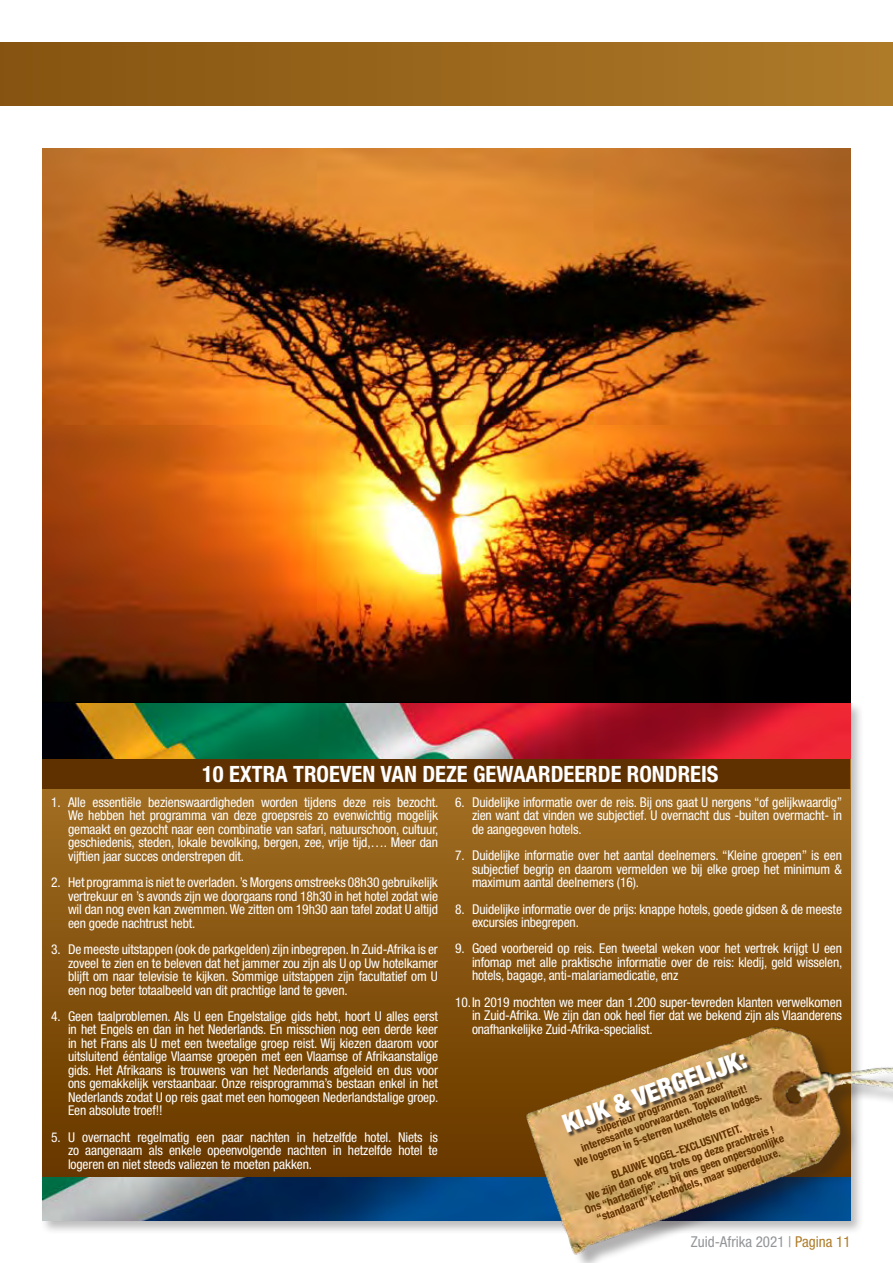
<style>
.page{position:relative;width:893px;height:1263px;background:#fff}
.page>*{position:absolute;margin:0;border:0;box-sizing:border-box;transform-origin:0 0}
.t1{font:900 condensed 25.5px "Helvetica Neue LT Std";color:#fff}
.t2{font:700 condensed 22.5px "Helvetica Neue LT Std";color:#fff}
.t3{font:condensed 15px "Helvetica Neue LT Std";color:#939598}
.t4{font:condensed 13.5px/13.5px "Helvetica Neue LT Std";letter-spacing:-.01em;color:#fff;text-align:justify}
.t5{font:700 condensed 11.1px/11.9px "Helvetica Neue LT Std";color:#603100;text-align:center}
.s1{color:#af7c2a}
</style>
<div class="page">
<div style="left:0;top:43px;width:893px;height:62px;background:linear-gradient(to right,#865411,#ae7a2a)"></div>
<div style="left:41px;top:701px;width:824px;height:534px;background:#231f20;opacity:.3"></div>
<svg style="left:43px;top:758px;width:807px;height:420px;background:#875511"></svg>
<div style="left:43px;top:759px;width:807px;height:30px;background:#603100"></div>
<img style="left:43px;top:149px;width:807px;height:609px">
<img style="left:43px;top:1178px;width:433px;height:42px">
<img style="left:476px;top:1019px;width:417px;height:238px">
<div style="left:562px;top:1053px;width:190px;height:84px;background:#231f20;opacity:.75"></div>
<h2 class="t2" style="left:202px;top:760px;width:518px">10 EXTRA TROEVEN VAN DEZE GEWAARDEERDE RONDREIS</h2>
<p class="t4" style="left:68px;top:795px;width:372px;text-indent:-17px">1. Alle essentiële bezienswaardigheden worden tijdens deze reis bezocht.<br>We hebben het programma van deze groepsreis zo evenwichtig mogelijk gemaakt en gezocht naar een combinatie van safari, natuurschoon, cultuur, geschiedenis, steden, lokale bevolking, bergen, zee, vrije tijd,…. Meer dan vijftien jaar succes onderstrepen dit.</p>
<p class="t4" style="left:68px;top:876px;width:371px;text-indent:-17px">2. Het programma is niet te overladen. ’s Morgens omstreeks 08h30 gebruikelijk vertrekuur en ’s avonds zijn we doorgaans rond 18h30 in het hotel zodat wie wil dan nog even kan zwemmen. We zitten om 19h30 aan tafel zodat U altijd een goede nachtrust hebt.</p>
<p class="t4" style="left:68px;top:942px;width:371px;text-indent:-17px">3. De meeste uitstappen (ook de parkgelden) zijn inbegrepen. In Zuid-Afrika is er zoveel te zien en te beleven dat het jammer zou zijn als U op Uw hotelkamer blijft om naar televisie te kijken. Sommige uitstappen zijn facultatief om U een nog beter totaalbeeld van dit prachtige land te geven.</p>
<p class="t4" style="left:68px;top:1009px;width:372px;text-indent:-17px">4. Geen taalproblemen. Als U een Engelstalige gids hebt, hoort U alles eerst in het Engels en dan in het Nederlands. En misschien nog een derde keer in het Frans als U met een tweetalige groep reist. Wij kiezen daarom voor uitsluitend ééntalige Vlaamse groepen met een Vlaamse of Afrikaanstalige gids. Het Afrikaans is trouwens van het Nederlands afgeleid en dus voor ons gemakkelijk verstaanbaar. Onze reisprogramma’s bestaan enkel in het Nederlands zodat U op reis gaat met een homogeen Nederlandstalige groep.<br>Een absolute troef!!</p>
<p class="t4" style="left:68px;top:1130px;width:371px;text-indent:-17px">5. U overnacht regelmatig een paar nachten in hetzelfde hotel. Niets is zo aangenaam als enkele opeenvolgende nachten in hetzelfde hotel te logeren en niet steeds valiezen te moeten pakken.</p>
<p class="t4" style="left:472px;top:795px;width:372px;text-indent:-17px">6. Duidelijke informatie over de reis. Bij ons gaat U nergens “of gelijkwaardig” zien want dat vinden we subjectief. U overnacht dus -buiten overmacht- in de aangegeven hotels.</p>
<p class="t4" style="left:472px;top:849px;width:371px;text-indent:-17px">7. Duidelijke informatie over het aantal deelnemers. “Kleine groepen” is een subjectief begrip en daarom vermelden we bij elke groep het minimum &amp; maximum aantal deelnemers (16).</p>
<p class="t4" style="left:472px;top:902px;width:371px;text-indent:-17px">8. Duidelijke informatie over de prijs: knappe hotels, goede gidsen &amp; de meeste excursies inbegrepen.</p>
<p class="t4" style="left:472px;top:942px;width:372px;text-indent:-17px">9. Goed voorbereid op reis. Een tweetal weken voor het vertrek krijgt U een infomap met alle praktische informatie over de reis: kledij, geld wisselen, hotels, bagage, anti-malariamedicatie, enz</p>
<p class="t4" style="left:472px;top:995px;width:371px;text-indent:-17px">10.In 2019 mochten we meer dan 1.200 super-tevreden klanten verwelkomen in Zuid-Afrika. We zijn dan ook heel fier dat we bekend zijn als Vlaanderens onafhankelijke Zuid-Afrika-specialist.</p>
<h1 class="t1" style="left:558px;top:1109px;width:195px;rotate:-20deg">KIJK &amp; VERGELIJK:</h1>
<p class="t5" style="left:565px;top:1135px;width:200px;rotate:-20deg">superieur programma aan zeer<br>interessante voorwaarden. Topkwaliteit!<br>We logeren in 5-sterren luxehotels en lodges.</p>
<p class="t5" style="left:575px;top:1182px;width:213px;rotate:-20deg">BLAUWE VOGEL-EXCLUSIVITEIT.<br>We zijn dan ook erg trots op deze prachtreis !<br>Ons “hartediefje”. . . bij ons geen onpersoonlijke “standaard” ketenhotels, maar superdeluxe.</p>
<p class="t3" style="left:691px;top:1233px;width:161px">Zuid-Afrika 2021 | <span class="s1">Pagina 11</span></p>
</div>
